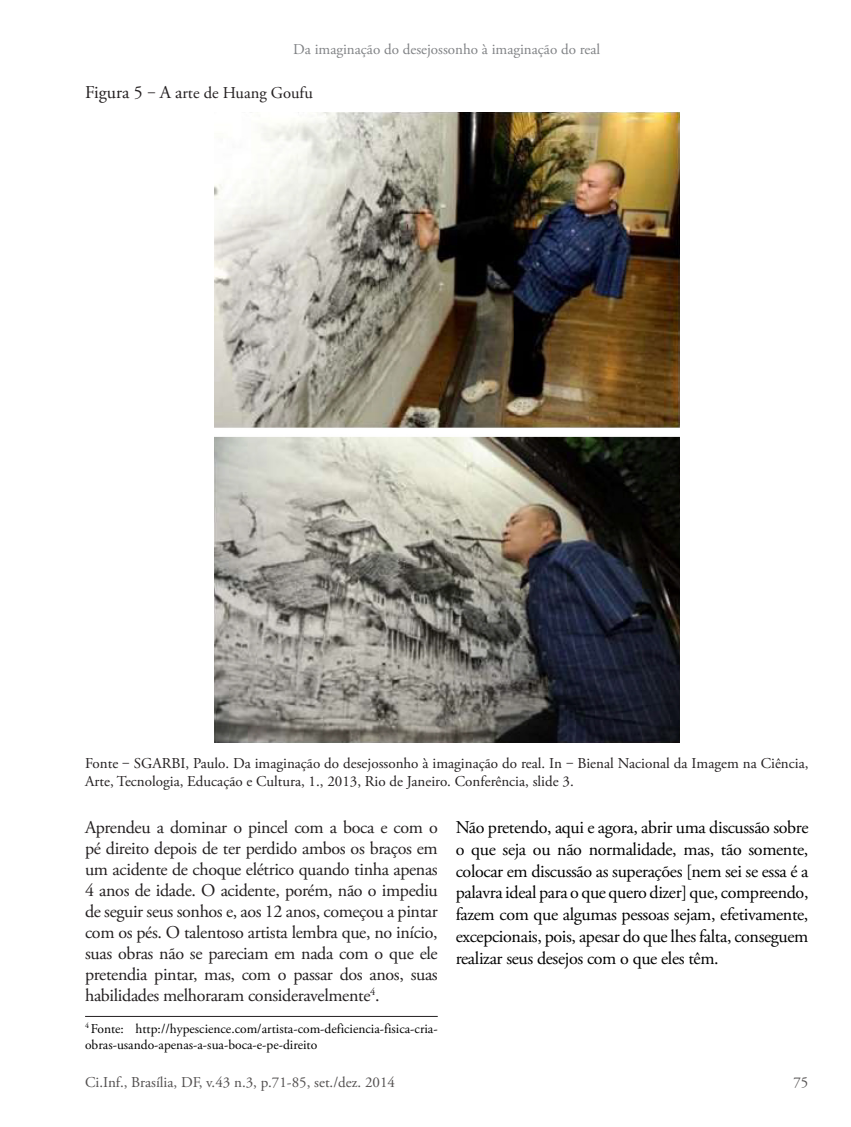
<style>
.page{position:relative;width:851px;height:1127px;background:#fff}
.page>*{position:absolute;margin:0;border:0;box-sizing:border-box;transform-origin:0 0}
.Corpo_de_Texto{font:18px/21px "Adobe Garamond Pro";letter-spacing:-.02em;color:#231f20;text-align:justify}
.Corpo_de_Texto-2{font:18px/21.8px "Adobe Garamond Pro";letter-spacing:-.02em;color:#000;text-align:justify}
.Ci_Inf__Título_image{font:16.5px "Adobe Garamond Pro";color:#231f20}
.Fonte{font:15px/18px "Adobe Garamond Pro";color:#231f20}
.t1{font:15px "Adobe Garamond Pro";color:#524f4f}
.t2{font:15px "Adobe Garamond Pro";color:#808285}
.Notas_de_rodapé{font:13.5px/16.5px "Adobe Garamond Pro";color:#000}
.s1{font-size:18px}
</style>
<div class="page">
<img style="left:214px;top:112px;width:465px;height:631px">
<hr style="left:85px;top:1016px;width:352px;height:1px;background:#231f20">
<p class="t2" style="left:293px;top:40px;width:308px">Da imaginação do desejossonho à imaginação do real</p>
<p class="Ci_Inf__Título_image" style="left:85px;top:83px;width:229px"><span class="s1">Figura 5</span> ‒ <span class="s1">A a</span>rte de Huang Goufu</p>
<p class="Fonte" style="left:85px;top:755px;width:724px">Fonte ‒ SGARBI, Paulo. Da imaginação do desejossonho à imaginação do real. In ‒ Bienal Nacional da Imagem na Ciência,<br>Arte, Tecnologia, Educação e Cultura, 1., 2013, Rio de Janeiro. Conferência, slide 3.</p>
<p class="Corpo_de_Texto" style="left:85px;top:817px;width:354px">Aprendeu a dominar o pincel com a boca e com o pé direito depois de ter perdido ambos os braços em um acidente de choque elétrico quando tinha apenas 4 anos de idade. O acidente, porém, não o impediu de seguir seus sonhos e, aos 12 anos, começou a pintar com os pés. O talentoso artista lembra que, no início, suas obras não se pareciam em nada com o que ele pretendia pintar, mas, com o passar dos anos, suas habilidades melhoraram consideravelmente<sup>4</sup>.</p>
<p class="Notas_de_rodapé" style="left:85px;top:1021px;width:354px"><sup>4</sup> Fonte: http://hypescience.com/artista-com-deficiencia-fisica-cria&shy;obras-usando-apenas-a-sua-boca-e-pe-direito</p>
<p class="Corpo_de_Texto-2" style="left:455px;top:817px;width:354px">Não pretendo, aqui e agora, abrir uma discussão sobre o que seja ou não normalidade, mas, tão somente, colocar em discussão as superações [nem sei se essa é a palavra ideal para o que quero dizer] que, compreendo, fazem com que algumas pessoas sejam, efetivamente, excepcionais, pois, apesar do que lhes falta, conseguem realizar seus desejos com o que eles têm.</p>
<p class="t1" style="left:85px;top:1073px;width:311px">Ci.Inf., Brasília, DF, v.43 n.3, p.71-85, set./dez. 2014</p>
<p class="t1" style="left:793px;top:1073px;width:16px">75</p>
</div>
